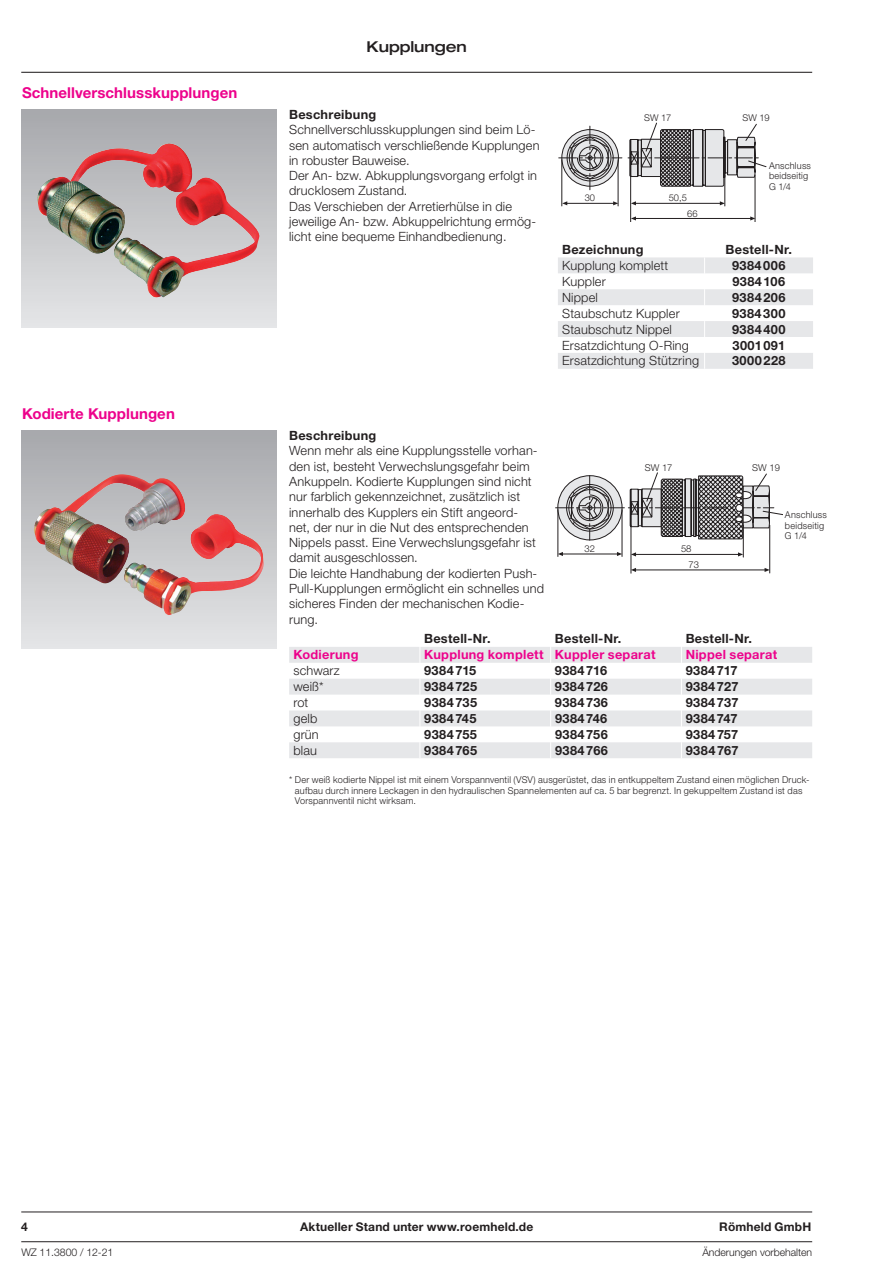
<style>
.page{position:relative;width:893px;height:1263px;background:#fff}
.page>*{position:absolute;margin:0;border:0;box-sizing:border-box;transform-origin:0 0}
.t1{font:700 15px "Helvetica Neue LT Pro";letter-spacing:.005em;color:#ed028c}
.t2{font:500 expanded 15px "Helvetica Neue LT Pro";letter-spacing:-.005em;color:#231f20}
.t3{font:300 12.75px/15.3px "Helvetica Neue LT Pro";letter-spacing:.015em;color:#231f20}
.t4{font:700 12.75px "Helvetica Neue LT Pro";letter-spacing:.03em;color:#231f20}
.t5{font:700 12.75px "Helvetica Neue LT Pro";letter-spacing:.02em;color:#ed028c}
.t6{font:700 12px "Helvetica Neue LT Pro";letter-spacing:.015em;color:#231f20}
.t7{font:300 10.5px "Helvetica Neue LT Pro";letter-spacing:-.005em;color:#231f20}
.t8{font:300 9.45px/10.5px "Helvetica Neue LT Pro";letter-spacing:.02em;color:#231f20}
.t9{font:300 9.45px/15.8px "Helvetica Neue";color:#231f20}
.t10{font:300 9.3px "Helvetica Neue";color:#231f20}
</style>
<div class="page">
<hr style="left:21px;top:72px;width:791px;height:1px;background:#231f20">
<div style="left:21px;top:110px;width:255px;height:217px;background:linear-gradient(to bottom,#a7a8ac,#e4e5e7)"></div>
<svg style="left:21px;top:431px;width:255px;height:217px;background:#c7c3c5"></svg>
<img style="left:37px;top:143px;width:223px;height:156px">
<img style="left:33px;top:474px;width:228px;height:110px">
<hr style="left:634px;top:218px;width:117px;height:1px;background:#231f20">
<hr style="left:725px;top:175px;width:1px;height:31px;background:#231f20">
<hr style="left:755px;top:175px;width:1px;height:47px;background:#231f20">
<hr style="left:630px;top:175px;width:1px;height:47px;background:#231f20">
<hr style="left:618px;top:160px;width:1px;height:46px;background:#231f20">
<hr style="left:562px;top:160px;width:1px;height:46px;background:#231f20">
<svg style="left:631px;top:216px;width:5px;height:4px"></svg>
<svg style="left:750px;top:216px;width:5px;height:4px"></svg>
<hr style="left:634px;top:203px;width:87px;height:1px;background:#231f20">
<svg style="left:631px;top:201px;width:5px;height:4px"></svg>
<svg style="left:720px;top:201px;width:5px;height:4px"></svg>
<hr style="left:566px;top:203px;width:48px;height:1px;background:#231f20">
<svg style="left:562px;top:201px;width:5px;height:4px"></svg>
<svg style="left:613px;top:201px;width:5px;height:4px"></svg>
<svg style="left:559px;top:123px;width:207px;height:67px"></svg>
<hr style="left:635px;top:570px;width:131px;height:1px;background:#231f20">
<hr style="left:743px;top:525px;width:1px;height:32px;background:#231f20">
<hr style="left:769px;top:525px;width:1px;height:48px;background:#231f20">
<hr style="left:631px;top:525px;width:1px;height:48px;background:#231f20">
<hr style="left:622px;top:510px;width:1px;height:46px;background:#231f20">
<hr style="left:558px;top:510px;width:1px;height:46px;background:#231f20">
<svg style="left:631px;top:568px;width:5px;height:4px"></svg>
<svg style="left:765px;top:568px;width:5px;height:4px"></svg>
<hr style="left:635px;top:554px;width:104px;height:1px;background:#231f20">
<svg style="left:631px;top:552px;width:5px;height:4px"></svg>
<svg style="left:738px;top:552px;width:5px;height:4px"></svg>
<hr style="left:562px;top:554px;width:55px;height:1px;background:#231f20">
<svg style="left:558px;top:552px;width:5px;height:4px"></svg>
<svg style="left:617px;top:552px;width:5px;height:4px"></svg>
<svg style="left:556px;top:472px;width:226px;height:69px"></svg>
<hr style="left:21px;top:1241px;width:791px;height:1px;background:#231f20">
<hr style="left:21px;top:1212px;width:791px;height:1px;background:#231f20">
<svg style="left:558px;top:257px;width:255px;height:112px"></svg>
<svg style="left:289px;top:647px;width:523px;height:111px;fill:#e6e7e9"></svg>
<svg style="left:420px;top:647px;width:1px;height:111px"></svg>
<svg style="left:550px;top:647px;width:1px;height:111px"></svg>
<svg style="left:681px;top:647px;width:1px;height:111px"></svg>
<p class="t1" style="left:22px;top:83px;width:217px">Schnellverschlusskupplungen</p>
<p class="t1" style="left:22px;top:405px;width:154px">Kodierte Kupplungen</p>
<p class="t2" style="left:367px;top:37px;width:102px">Kupplungen</p>
<p class="t4" style="left:289px;top:107px;width:89px">Beschreibung</p>
<p class="t3" style="left:289px;top:122px;width:252px">Schnellverschlusskupplungen sind beim Lö&shy;sen automatisch verschließende Kupplungen in robuster Bauweise.<br>Der An- bzw. Abkupplungsvorgang erfolgt in drucklosem Zustand.<br>Das Verschieben der Arretierhülse in die jeweilige An- bzw. Abkuppelrichtung ermög&shy;licht eine bequeme Einhandbedienung.</p>
<p class="t10" style="left:585px;top:192px;width:12px">30</p>
<p class="t10" style="left:644px;top:112px;width:29px">SW 17</p>
<p class="t10" style="left:669px;top:192px;width:20px">50,5</p>
<p class="t10" style="left:687px;top:208px;width:12px">66</p>
<p class="t10" style="left:742px;top:112px;width:29px">SW 19</p>
<p class="t8" style="left:769px;top:160px;width:43px">Anschluss beidseitig<br>G 1/4</p>
<p class="t4" style="left:562px;top:242px;width:83px">Bezeichnung</p>
<p class="t4" style="left:726px;top:242px;width:68px">Bestell-Nr.</p>
<p class="t3" style="left:562px;top:257px;width:108px">Kupplung komplett</p>
<p class="t4" style="left:732px;top:258px;width:55px">9384006</p>
<p class="t3" style="left:562px;top:273px;width:45px">Kuppler</p>
<p class="t4" style="left:732px;top:273px;width:54px">9384106</p>
<p class="t3" style="left:562px;top:289px;width:37px">Nippel</p>
<p class="t4" style="left:732px;top:289px;width:55px">9384206</p>
<p class="t3" style="left:562px;top:305px;width:119px">Staubschutz Kuppler</p>
<p class="t4" style="left:732px;top:305px;width:55px">9384300</p>
<p class="t3" style="left:562px;top:321px;width:111px">Staubschutz Nippel</p>
<p class="t4" style="left:732px;top:321px;width:55px">9384400</p>
<p class="t3" style="left:562px;top:337px;width:128px">Ersatzdichtung O-Ring</p>
<p class="t4" style="left:732px;top:337px;width:54px">3001091</p>
<p class="t3" style="left:562px;top:353px;width:138px">Ersatzdichtung Stützring</p>
<p class="t4" style="left:732px;top:353px;width:55px">3000228</p>
<p class="t4" style="left:289px;top:428px;width:89px">Beschreibung</p>
<p class="t3" style="left:289px;top:443px;width:257px">Wenn mehr als eine Kupplungsstelle vorhan&shy;den ist, besteht Verwechslungsgefahr beim Ankuppeln. Kodierte Kupplungen sind nicht nur farblich gekennzeichnet, zusätzlich ist innerhalb des Kupplers ein Stift angeord-<br>net, der nur in die Nut des entsprechenden Nippels passt. Eine Verwechslungsgefahr ist damit ausgeschlossen.<br>Die leichte Handhabung der kodierten Push-Pull-Kupplungen ermöglicht ein schnelles und sicheres Finden der mechanischen Kodie&shy;rung.</p>
<p class="t4" style="left:424px;top:631px;width:68px">Bestell-Nr.</p>
<p class="t4" style="left:555px;top:631px;width:68px">Bestell-Nr.</p>
<p class="t4" style="left:686px;top:631px;width:68px">Bestell-Nr.</p>
<p class="t5" style="left:293px;top:647px;width:67px">Kodierung</p>
<p class="t5" style="left:424px;top:647px;width:233px">Kupplung komplett Kuppler separat</p>
<p class="t5" style="left:686px;top:647px;width:93px">Nippel separat</p>
<p class="t3" style="left:293px;top:663px;width:48px">schwarz</p>
<p class="t4" style="left:424px;top:663px;width:54px">9384715</p>
<p class="t4" style="left:555px;top:663px;width:54px">9384716</p>
<p class="t4" style="left:686px;top:663px;width:53px">9384717</p>
<p class="t3" style="left:293px;top:679px;width:32px">weiß*</p>
<p class="t4" style="left:424px;top:679px;width:54px">9384725</p>
<p class="t4" style="left:555px;top:679px;width:54px">9384726</p>
<p class="t4" style="left:686px;top:679px;width:54px">9384727</p>
<p class="t3" style="left:293px;top:695px;width:16px">rot</p>
<p class="t4" style="left:424px;top:695px;width:54px">9384735</p>
<p class="t4" style="left:555px;top:695px;width:55px">9384736</p>
<p class="t4" style="left:686px;top:695px;width:54px">9384737</p>
<p class="t3" style="left:293px;top:711px;width:25px">gelb</p>
<p class="t4" style="left:424px;top:711px;width:54px">9384745</p>
<p class="t4" style="left:555px;top:711px;width:54px">9384746</p>
<p class="t4" style="left:686px;top:711px;width:53px">9384747</p>
<p class="t3" style="left:293px;top:726px;width:27px">grün</p>
<p class="t4" style="left:424px;top:726px;width:54px">9384755</p>
<p class="t4" style="left:555px;top:726px;width:54px">9384756</p>
<p class="t4" style="left:686px;top:726px;width:54px">9384757</p>
<p class="t3" style="left:293px;top:742px;width:25px">blau</p>
<p class="t4" style="left:424px;top:742px;width:54px">9384765</p>
<p class="t4" style="left:555px;top:742px;width:54px">9384766</p>
<p class="t4" style="left:686px;top:742px;width:54px">9384767</p>
<p class="t8" style="left:295px;top:774px;width:516px;text-indent:-6px">* Der weiß kodierte Nippel ist mit einem Vorspannventil (VSV) ausgerüstet, das in entkuppeltem Zustand einen möglichen Druck&shy;aufbau durch innere Leckagen in den hydraulischen Spannelementen auf ca. 5 bar begrenzt. In gekuppeltem Zustand ist das<br>Vorspannventil nicht wirksam.</p>
<p class="t9" style="left:645px;top:459px;width:29px">SW 17</p>
<p class="t9" style="left:752px;top:459px;width:29px">SW 19</p>
<p class="t8" style="left:785px;top:509px;width:43px">Anschluss beidseitig<br>G 1/4</p>
<p class="t9" style="left:585px;top:540px;width:12px">32</p>
<p class="t9" style="left:689px;top:541px;width:12px;text-indent:-8px">58<br>73</p>
<p class="t6" style="left:21px;top:1220px;width:8px">4</p>
<p class="t6" style="left:300px;top:1220px;width:235px">Aktueller Stand unter www.roemheld.de</p>
<p class="t6" style="left:719px;top:1220px;width:93px">Römheld GmbH</p>
<p class="t7" style="left:21px;top:1246px;width:94px">WZ 11.3800 / 12-21</p>
<p class="t7" style="left:702px;top:1245px;width:111px">Änderungen vorbehalten</p>
</div>
